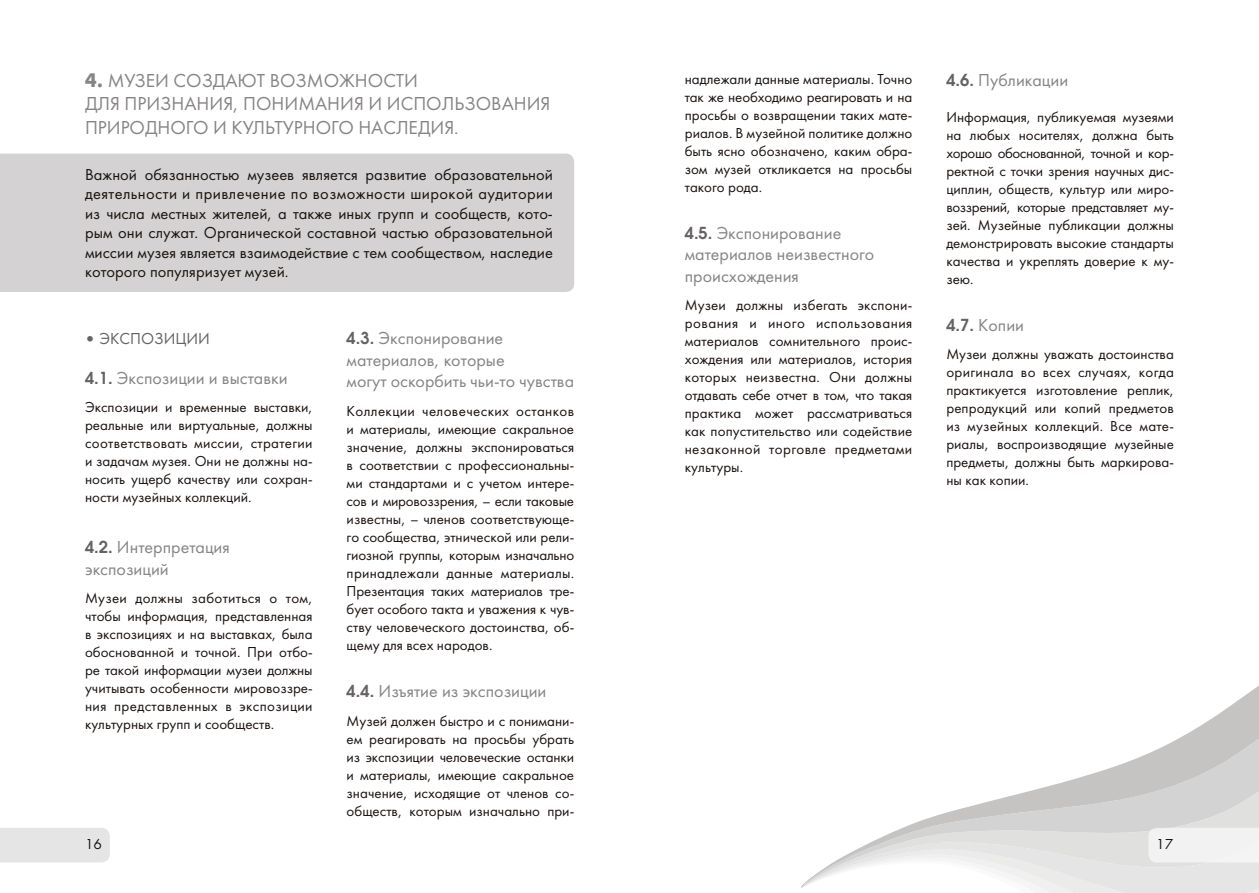
<style>
.page{position:relative;width:1259px;height:893px;background:#fff}
.page>*{position:absolute;margin:0;border:0;box-sizing:border-box;transform-origin:0 0}
.t1{font:19.5px/23.4px "Futura Book C";color:#878483}
.t2{font:18px/21.6px "Futura Book C";color:#878483}
.t3{font:16.5px/19.5px "Futura Book C";color:#1a130f;text-align:justify}
.t4{font:16.5px "Futura Book C";color:#656261}
.t5{font:15px/18px "Futura Book C";color:#1a130f;text-align:justify}
.s1{font-family:"Futura Futuris C";font-weight:700}
.s2{font-family:"AG Avalanche C";font-weight:700}
.s3{font-family:"AG Avalanche C";font-weight:700;font-size:16.5px;color:#656261}
</style>
<div class="page">
<div style="left:0;top:828px;width:110px;height:34px;background:#e6e5e5"></div>
<svg style="left:801px;top:686px;width:458px;height:202px"></svg>
<svg style="left:804px;top:803px;width:455px;height:90px"></svg>
<div style="left:0;top:154px;width:574px;height:138px;background:#d4d2d2"></div>
<h1 class="t1" style="left:85px;top:69px;width:467px"><span class="s1">4.</span> МУЗЕИ СОЗДАЮТ ВОЗМОЖНОСТИ<br>ДЛЯ ПРИЗНАНИЯ, ПОНИМАНИЯ И ИСПОЛЬЗОВАНИЯ<br>ПРИРОДНОГО И КУЛЬТУРНОГО НАСЛЕДИЯ.</h1>
<p class="t3" style="left:85px;top:165px;width:469px">Важной обязанностью музеев является развитие образовательной деятельности и привлечение по возможности широкой аудитории из числа местных жителей, а также иных групп и сообществ, кото&shy;рым они служат. Органической составной частью образовательной миссии музея является взаимодействие с тем сообществом, наследие которого популяризует музей.</p>
<p class="t4" style="left:85px;top:330px;width:126px"><span class="s2">•</span> ЭКСПОЗИЦИИ</p>
<p class="t2" style="left:85px;top:367px;width:204px"><span class="s3">4.1.</span> Экспозиции и выставки</p>
<p class="t5" style="left:85px;top:399px;width:229px">Экспозиции и временные выставки, реальные или виртуальные, должны соответствовать миссии, стратегии и задачам музея. Они не должны на&shy;носить ущерб качеству или сохран&shy;ности музейных коллекций.</p>
<p class="t2" style="left:85px;top:536px;width:146px"><span class="s3">4.2.</span> Интерпретация экспозиций</p>
<p class="t5" style="left:85px;top:589px;width:229px">Музеи должны заботиться о том, чтобы информация, представленная в экспозициях и на выставках, была обоснованной и точной. При отбо&shy;ре такой информации музеи должны учитывать особенности мировоззре&shy;ния представленных в экспозиции культурных групп и сообществ.</p>
<p class="t2" style="left:347px;top:328px;width:229px"><span class="s3">4.3.</span> Экспонирование материалов, которые<br>могут оскорбить чьи-то чувства</p>
<p class="t5" style="left:347px;top:402px;width:229px">Коллекции человеческих останков и материалы, имеющие сакральное значение, должны экспонироваться в соответствии с профессиональны&shy;ми стандартами и с учетом интере&shy;сов и мировоззрения, – если таковые известны, – членов соответствующе&shy;го сообщества, этнической или рели&shy;гиозной группы, которым изначально принадлежали данные материалы.<br>Презентация таких материалов тре&shy;бует особого такта и уважения к чув&shy;ству человеческого достоинства, об&shy;щему для всех народов.</p>
<p class="t2" style="left:347px;top:680px;width:201px"><span class="s3">4.4.</span> Изъятие из экспозиции</p>
<p class="t5" style="left:347px;top:712px;width:229px">Музей должен быстро и с понимани&shy;ем реагировать на просьбы убрать из экспозиции человеческие останки и материалы, имеющие сакральное значение, исходящие от членов со&shy;обществ, которым изначально при-</p>
<p class="t5" style="left:685px;top:70px;width:229px">надлежали данные материалы. Точно так же необходимо реагировать и на просьбы о возвращении таких мате&shy;риалов. В музейной политике должно быть ясно обозначено, каким обра&shy;зом музей откликается на просьбы такого рода.</p>
<p class="t2" style="left:685px;top:222px;width:191px"><span class="s3">4.5.</span> Экспонирование материалов неизвестного происхождения</p>
<p class="t5" style="left:685px;top:297px;width:229px">Музеи должны избегать экспони&shy;рования и иного использования материалов сомнительного проис&shy;хождения или материалов, история которых неизвестна. Они должны отдавать себе отчет в том, что такая практика может рассматриваться как попустительство или содействие незаконной торговле предметами культуры.</p>
<p class="t2" style="left:946px;top:69px;width:123px"><span class="s3">4.6.</span> Публикации</p>
<p class="t5" style="left:946px;top:108px;width:229px">Информация, публикуемая музеями на любых носителях, должна быть хорошо обоснованной, точной и кор&shy;ректной с точки зрения научных дис&shy;циплин, обществ, культур или миро&shy;воззрений, которые представляет му&shy;зей. Музейные публикации должны демонстрировать высокие стандарты качества и укреплять доверие к му&shy;зею.</p>
<p class="t2" style="left:946px;top:314px;width:79px"><span class="s3">4.7.</span> Копии</p>
<p class="t5" style="left:946px;top:346px;width:229px">Музеи должны уважать достоинства оригинала во всех случаях, когда практикуется изготовление реплик, репродукций или копий предметов из музейных коллекций. Все мате&shy;риалы, воспроизводящие музейные предметы, должны быть маркирова&shy;ны как копии.</p>
<p class="t5" style="left:85px;top:835px;width:19px">16</p>
<p class="t5" style="left:1156px;top:835px;width:19px">17</p>
</div>
